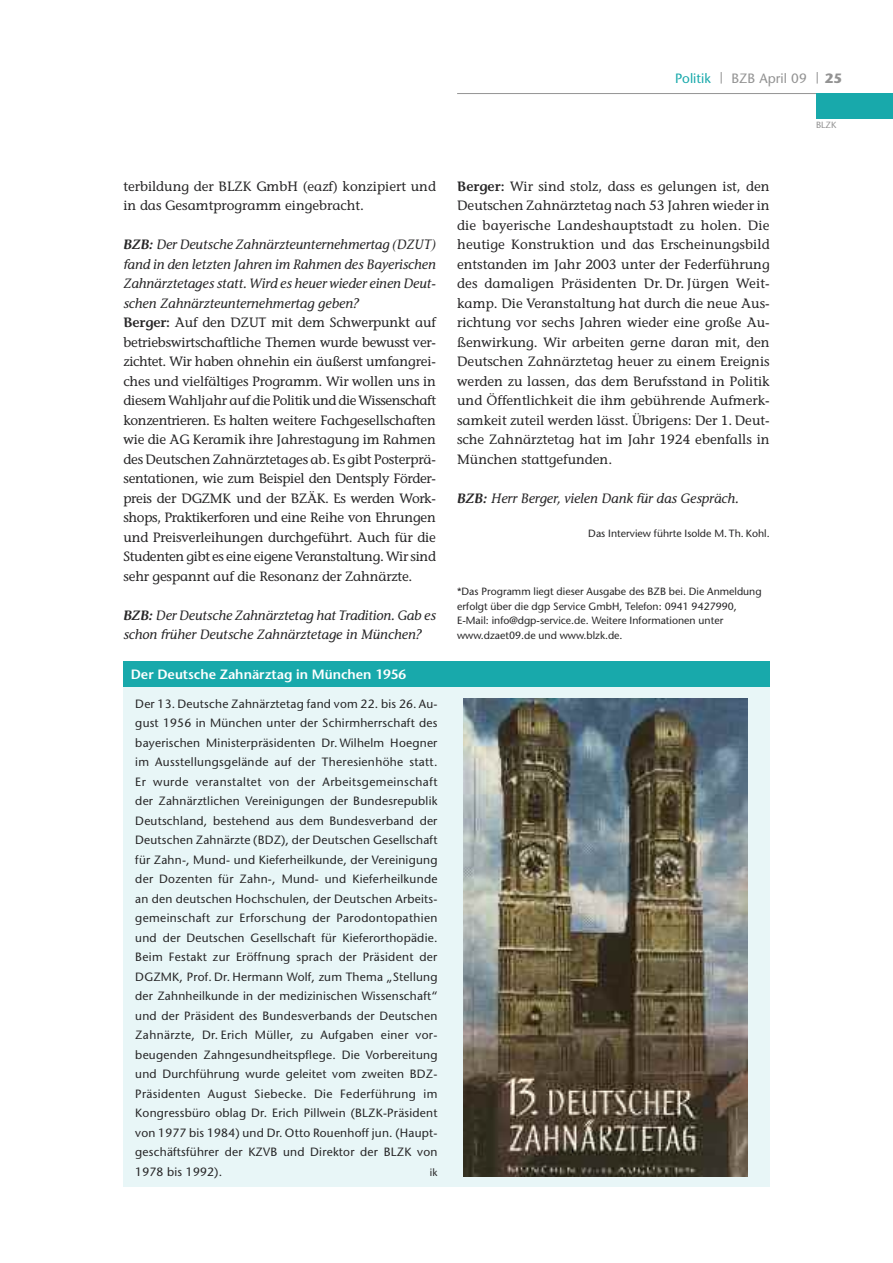
<style>
.page{position:relative;width:893px;height:1263px;background:#fff}
.page>*{position:absolute;margin:0;border:0;box-sizing:border-box;transform-origin:0 0}
.t1{font:13.5px/19.5px "Stone Informal";letter-spacing:-.01em;color:#272627}
.t2{font:italic 13.5px/19.5px "Stone Informal";color:#272627}
.t3{font:600 13.5px "Stone Sans";color:#fff}
.t4{font:13.5px "Stone Sans";color:#939393}
.t5{font:13.5px "Stone Sans";color:#18a9ab}
.t6{font:700 13.5px "Stone Sans";color:#939393}
.t7{font:12px/19.5px "Stone Sans";letter-spacing:.015em;color:#272627;text-align:justify}
.t8{font:10.5px/14.5px "Stone Sans";color:#272627}
.t9{font:9px "Stone Sans";color:#939393}
.s1{font-weight:600;font-style:italic}
.s2{font-style:italic}
.s3{font-weight:600}
</style>
<div class="page">
<svg style="left:721px;top:72px;width:1px;height:12px"></svg>
<svg style="left:817px;top:72px;width:1px;height:12px"></svg>
<hr style="left:457px;top:93px;width:436px;height:1px;background:#939393">
<div style="left:816px;top:93px;width:77px;height:26px;background:#18a9ab"></div>
<div style="left:123px;top:687px;width:647px;height:499px;background:#e8f6f7"></div>
<div style="left:123px;top:661px;width:647px;height:26px;background:#18a9ab"></div>
<img style="left:463px;top:699px;width:284px;height:478px">
<p class="t5" style="left:675px;top:73px;width:37px">Politik</p>
<p class="t4" style="left:732px;top:73px;width:77px">BZB April 09</p>
<p class="t6" style="left:825px;top:73px;width:19px">25</p>
<p class="t9" style="left:816px;top:122px;width:22px">BLZK</p>
<p class="t1" style="left:123px;top:176px;width:314px">terbildung der BLZK GmbH (eazf) konzipiert und in das Gesamtprogramm eingebracht.</p>
<p class="t1" style="left:123px;top:235px;width:314px"><span class="s1">BZB:</span> <span class="s2">Der Deutsche Zahnärzteunternehmertag (DZUT) fand in den letzten Jahren im Rahmen des Bayerischen Zahnärztetages statt. Wird es heuer wieder einen Deut&shy;schen Zahnärzteunternehmertag geben?<br></span><span class="s3">Berger:</span> Auf den DZUT mit dem Schwerpunkt auf betriebswirtschaftliche Themen wurde bewusst ver&shy;zichtet. Wir haben ohnehin ein äußerst umfangrei&shy;ches und vielfältiges Programm. Wir wollen uns in diesem Wahljahr auf die Politik und die Wissenschaft konzentrieren. Es halten weitere Fachgesellschaften wie die AG Keramik ihre Jahrestagung im Rahmen des Deutschen Zahnärztetages ab. Es gibt Posterprä&shy;sentationen, wie zum Beispiel den Dentsply Förder&shy;preis der DGZMK und der BZÄK. Es werden Work&shy;shops, Praktikerforen und eine Reihe von Ehrungen und Preisverleihungen durchgeführt. Auch für die Studenten gibt es eine eigene Veranstaltung. Wir sind sehr gespannt auf die Resonanz der Zahnärzte.</p>
<p class="t2" style="left:123px;top:606px;width:314px"><span class="s3">BZB:</span> Der Deutsche Zahnärztetag hat Tradition. Gab es schon früher Deutsche Zahnärztetage in München?</p>
<p class="t3" style="left:131px;top:669px;width:277px">Der Deutsche Zahnärztag in München 1956</p>
<p class="t7" style="left:135px;top:695px;width:304px">Der 13. Deutsche Zahnärztetag fand vom 22. bis 26. Au&shy;gust 1956 in München unter der Schirmherrschaft des bayerischen Ministerpräsidenten Dr. Wilhelm Hoegner im Ausstellungsgelände auf der Theresienhöhe statt.<br>Er wurde veranstaltet von der Arbeitsgemeinschaft der Zahnärztlichen Vereinigungen der Bundesrepublik Deutschland, bestehend aus dem Bundesverband der Deutschen Zahnärzte (BDZ), der Deutschen Gesellschaft für Zahn-, Mund- und Kieferheilkunde, der Vereinigung der Dozenten für Zahn-, Mund- und Kieferheilkunde an den deutschen Hochschulen, der Deutschen Arbeits&shy;gemeinschaft zur Erforschung der Parodontopathien und der Deutschen Gesellschaft für Kieferorthopädie.<br>Beim Festakt zur Eröffnung sprach der Präsident der DGZMK, Prof. Dr. Hermann Wolf, zum Thema „Stellung der Zahnheilkunde in der medizinischen Wissenschaft“ und der Präsident des Bundesverbands der Deutschen Zahnärzte, Dr. Erich Müller, zu Aufgaben einer vor&shy;beugenden Zahngesundheitspflege. Die Vorbereitung und Durchführung wurde geleitet vom zweiten BDZ-Präsidenten August Siebecke. Die Federführung im Kongressbüro oblag Dr. Erich Pillwein (BLZK-Präsident von 1977 bis 1984) und Dr. Otto Rouenhoff jun. (Haupt&shy;geschäftsführer der KZVB und Direktor der BLZK von 1978 bis 1992).</p>
<p class="t8" style="left:430px;top:1166px;width:9px">ik</p>
<p class="t1" style="left:457px;top:176px;width:314px;text-align:justify"><span class="s3">Berger:</span> Wir sind stolz, dass es gelungen ist, den Deutschen Zahnärztetag nach 53 Jahren wieder in die bayerische Landeshauptstadt zu holen. Die heutige Konstruktion und das Erscheinungsbild entstanden im Jahr 2003 unter der Federführung des damaligen Präsidenten Dr. Dr. Jürgen Weit&shy;kamp. Die Veranstaltung hat durch die neue Aus&shy;richtung vor sechs Jahren wieder eine große Au&shy;ßenwirkung. Wir arbeiten gerne daran mit, den Deutschen Zahnärztetag heuer zu einem Ereignis werden zu lassen, das dem Berufsstand in Politik und Öffentlichkeit die ihm gebührende Aufmerk&shy;samkeit zuteil werden lässt. Übrigens: Der 1. Deut&shy;sche Zahnärztetag hat im Jahr 1924 ebenfalls in München stattgefunden.</p>
<p class="t2" style="left:457px;top:489px;width:283px"><span class="s3">BZB:</span> Herr Berger, vielen Dank für das Gespräch.</p>
<p class="t8" style="left:588px;top:527px;width:183px">Das Interview führte Isolde M. Th. Kohl.</p>
<p class="t8" style="left:457px;top:585px;width:306px">*Das Programm liegt dieser Ausgabe des BZB bei. Die Anmeldung erfolgt über die dgp Service GmbH, Telefon: 0941 9427990, E-Mail: info@dgp-service.de. Weitere Informationen unter www.dzaet09.de und www.blzk.de.</p>
</div>
